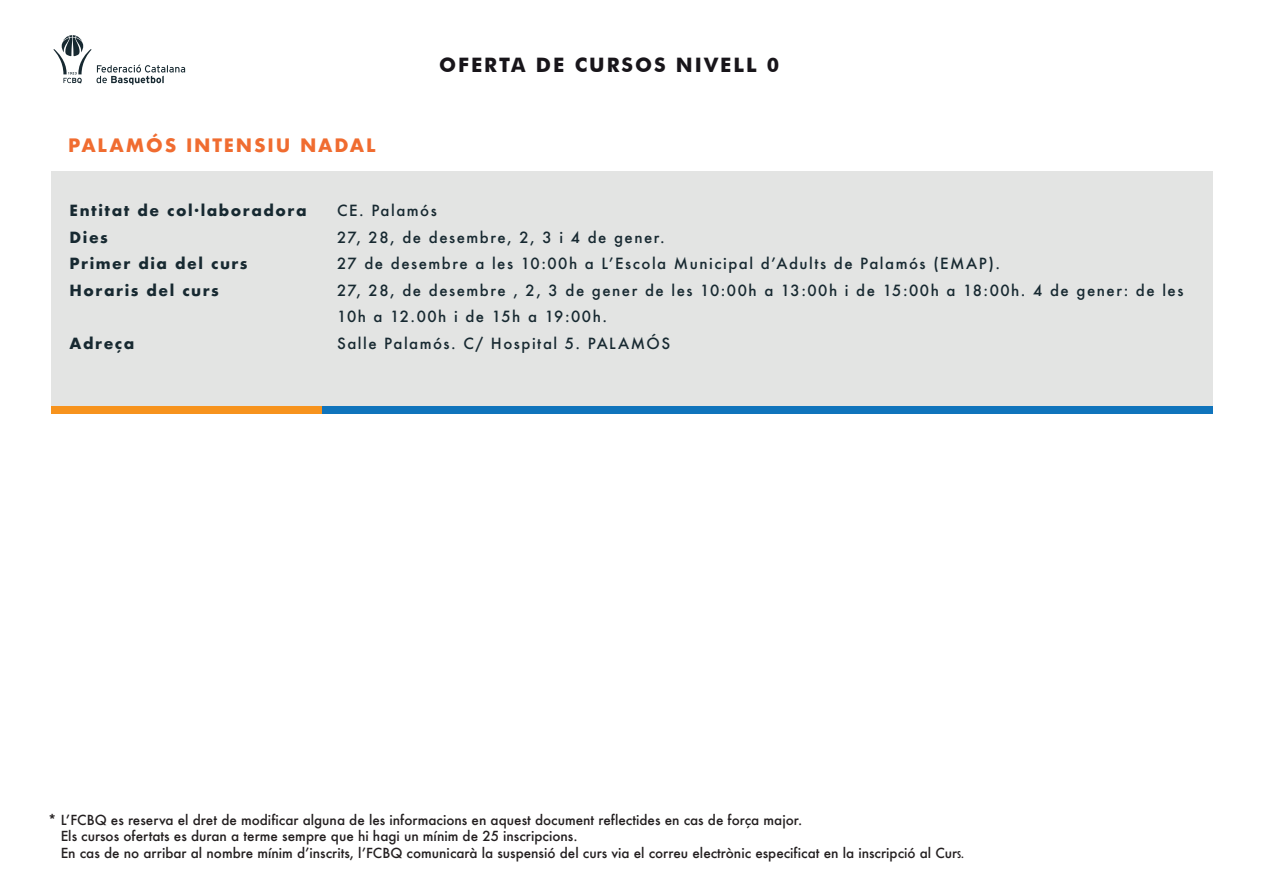
<style>
.page{position:relative;width:1263px;height:893px;background:#fff}
.page>*{position:absolute;margin:0;border:0;box-sizing:border-box;transform-origin:0 0}
.t1{font:700 19.95px "Futura BT";letter-spacing:.1em;color:#18151a}
.t2{font:700 18px "Futura";letter-spacing:.1em;color:#f06c30}
.t3{font:500 15px/26.5px "Futura";letter-spacing:.1em;color:#172931}
.t4{font:700 15px/26.5px "Futura";letter-spacing:.1em;color:#172931}
.t5{font:500 13.5px/16.2px "Futura";color:#231f20}
.s1{font-stretch:condensed}
</style>
<div class="page">
<div style="left:52px;top:171px;width:1161px;height:238px;background:#e3e4e3"></div>
<div style="left:52px;top:406px;width:270px;height:8px;background:#f7931d"></div>
<div style="left:322px;top:406px;width:891px;height:8px;background:#1074bc"></div>
<svg style="left:53px;top:35px;width:132px;height:50px"></svg>
<h2 class="t2" style="left:68px;top:132px;width:309px">PALAMÓS INTENSIU NADAL</h2>
<h1 class="t1" style="left:439px;top:53px;width:342px">OFERTA DE CURSOS NIVELL 0</h1>
<p class="t4" style="left:70px;top:197px;width:238px">Entitat de col·laboradora<br>Dies<br>Primer dia del curs<br>Horaris del curs</p>
<p class="t4" style="left:70px;top:330px;width:66px">Adreça</p>
<p class="t3" style="left:337px;top:197px;width:848px">CE. Palamós<br>27, 28, de desembre, 2, 3 i 4 de gener.<br>27 de desembre a les 10:00h a LʼEscola Municipal dʼAdults de Palamós (EMAP).<br>27, 28, de desembre , 2, 3 de gener de les 10:00h a 13:00h i de 15:00h a 18:00h. 4 de gener: de les 10h a 12.00h i de 15h a 19:00h.<br>Salle Palamós. C/ Hospital 5. PALAMÓS</p>
<p class="t5" style="left:61px;top:812px;width:905px;text-indent:-13px">* LʼFCBQ es reserva el dret de modificar alguna de les informacions en aquest document reflectides en cas de força major.<br>Els cursos ofertats es duran a terme sempre que hi hagi un mínim de 25 inscripcions.<br>En cas de no arribar al nombre mínim dʼinscrits, lʼFCBQ comunicarà la suspensió del curs via el correu electrònic especificat en la inscripció al Cur<span class="s1">s.</span></p>
</div>
